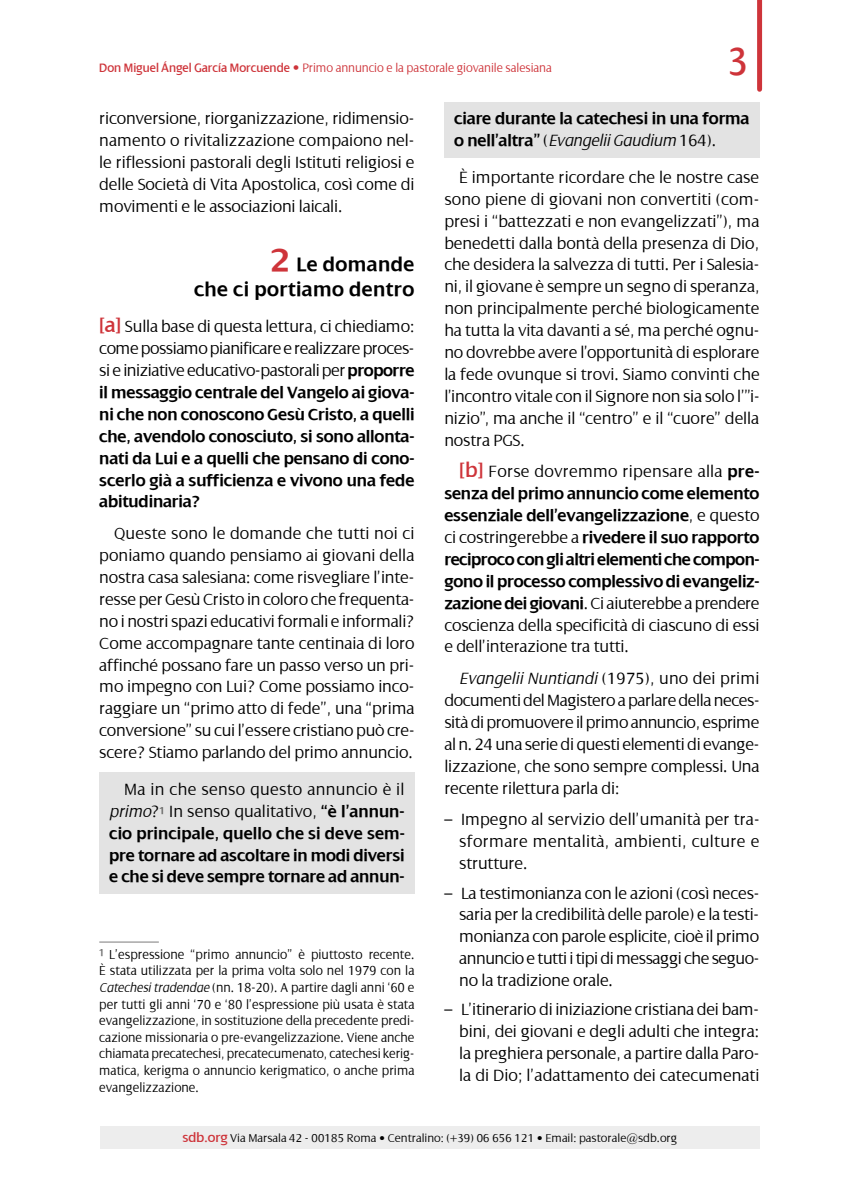
<style>
.page{position:relative;width:844px;height:1191px;background:#fff}
.page>*{position:absolute;margin:0;border:0;box-sizing:border-box;transform-origin:0 0}
.t1{font:42px "Dialog";color:#ce343a;scale:.9 1}
.t2{font:600 21px/24.5px "Dialog";letter-spacing:.02em;color:#000;text-align:right}
.t3{font:300 17.5px/21.9px "Dialog";letter-spacing:-.01em;color:#000;text-align:justify}
.t4{font:600 17.5px/21.9px "Dialog";letter-spacing:-.01em;color:#000;text-align:justify}
.t5{font:300 14px/16.6px "Dialog";color:#000;text-align:justify;scale:.95 1}
.t6{font:300 13.12px "Dialog";letter-spacing:-.005em;color:#ce343a;scale:.95 1}
.t7{font:300 12.25px "Dialog";color:#000}
.s1{font-weight:400}
.s2{font-weight:400;font-size:14px}
.s3{font-weight:700;font-size:35px;color:#ce343a}
.s4{font-weight:400;font-size:21.88px;color:#ce343a}
.s5{font-weight:300}
.s6{font-weight:300;font-style:italic}
.s7{font-style:italic}
.s8{font-weight:400;font-size:14px;color:#ce343a}
</style>
<div class="page">
<div style="left:100px;top:1126px;width:659px;height:22px;background:#ededed"></div>
<div style="left:99px;top:772px;width:315px;height:122px;background:#e3e3e3"></div>
<hr style="left:99px;top:941px;width:60px;height:1px;background:#7c7b7b">
<div style="left:444px;top:102px;width:315px;height:56px;background:#e3e3e3"></div>
<svg style="left:757px;top:0;width:4px;height:89px"></svg>
<p class="t6" style="left:99px;top:60px;width:477px"><span class="s1">Don Miguel Ángel García Morcuende</span> <span class="s2">•</span> Primo annuncio e la pastorale giovanile salesiana</p>
<h1 class="t1" style="left:728px;top:39px;width:23px">3</h1>
<p class="t3" style="left:99px;top:108px;width:317px">riconversione, riorganizzazione, ridimensio&shy;namento o rivitalizzazione compaiono nel&shy;le riflessioni pastorali degli Istituti religiosi e delle Società di Vita Apostolica, così come di movimenti e le associazioni laicali.</p>
<p class="t2" style="left:194px;top:252px;width:222px"><span class="s3">2</span> Le domande<br>che ci portiamo dentro</p>
<p class="t4" style="left:99px;top:316px;width:317px"><span class="s4">[a]</span> <span class="s5">Sulla base di questa lettura, ci chiediamo: come possiamo pianificare e realizzare proces&shy;si e iniziative educativo-pastorali per</span> proporre il messaggio centrale del Vangelo ai giova&shy;ni che non conoscono Gesù Cristo, a quelli che, avendolo conosciuto, si sono allonta&shy;nati da Lui e a quelli che pensano di cono&shy;scerlo già a sufficienza e vivono una fede abitudinaria?</p>
<p class="t3" style="left:99px;top:523px;width:317px;text-indent:15px">Queste sono le domande che tutti noi ci poniamo quando pensiamo ai giovani della nostra casa salesiana: come risvegliare l’inte&shy;resse per Gesù Cristo in coloro che frequenta&shy;no i nostri spazi educativi formali e informali?<br>Come accompagnare tante centinaia di loro affinché possano fare un passo verso un pri&shy;mo impegno con Lui? Come possiamo inco&shy;raggiare un “primo atto di fede”, una “prima conversione” su cui l’essere cristiano può cre&shy;scere? Stiamo parlando del primo annuncio.</p>
<p class="t4" style="left:109px;top:778px;width:297px;text-indent:15px"><span class="s5">Ma in che senso questo annuncio è il </span><span class="s6">primo</span><span class="s5">?</span><sup>1</sup> <span class="s5">In senso qualitativo,</span> “è l’annun&shy;cio principale, quello che si deve sem&shy;pre tornare ad ascoltare in modi diversi e che si deve sempre tornare ad annun-</p>
<p class="t5" style="left:99px;top:946px;width:333px"><sup>1</sup> L’espressione “primo annuncio” è piuttosto recente.<br>È stata utilizzata per la prima volta solo nel 1979 con la <span class="s7">Catechesi tradendae</span> (nn. 18-20). A partire dagli anni ‘60 e per tutti gli anni ‘70 e ‘80 l’espressione più usata è stata evangelizzazione, in sostituzione della precedente predi&shy;cazione missionaria o pre-evangelizzazione. Viene anche chiamata precatechesi, precatecumenato, catechesi kerig&shy;matica, kerigma o annuncio kerigmatico, o anche prima evangelizzazione.</p>
<p class="t4" style="left:454px;top:108px;width:297px">ciare durante la catechesi in una forma o nell’altra” <span class="s5">(</span><span class="s6">Evangelii Gaudium</span> <span class="s5">164).</span></p>
<p class="t3" style="left:444px;top:166px;width:317px;text-indent:15px">È importante ricordare che le nostre case sono piene di giovani non convertiti (com&shy;presi i “battezzati e non evangelizzati”), ma benedetti dalla bontà della presenza di Dio, che desidera la salvezza di tutti. Per i Salesia&shy;ni, il giovane è sempre un segno di speranza, non principalmente perché biologicamente ha tutta la vita davanti a sé, ma perché ognu&shy;no dovrebbe avere l’opportunità di esplorare la fede ovunque si trovi. Siamo convinti che l’incontro vitale con il Signore non sia solo l’”i&shy;nizio”, ma anche il “centro” e il “cuore” della nostra PGS.</p>
<p class="t4" style="left:444px;top:461px;width:317px;text-indent:15px"><span class="s4">[b]</span> <span class="s5">Forse dovremmo ripensare alla</span> pre&shy;senza del primo annuncio come elemento essenziale dell’evangelizzazione<span class="s5">, e questo ci costringerebbe a</span> rivedere il suo rapporto reciproco con gli altri elementi che compon&shy;gono il processo complessivo di evangeliz&shy;zazione dei giovani<span class="s5">. Ci aiuterebbe a prendere coscienza della specificità di ciascuno di essi e dell’interazione tra tutti.</span></p>
<p class="t3" style="left:444px;top:667px;width:317px;text-indent:15px"><span class="s7">Evangelii Nuntiandi</span> (1975), uno dei primi documenti del Magistero a parlare della neces&shy;sità di promuovere il primo annuncio, esprime al n. 24 una serie di questi elementi di evange&shy;lizzazione, che sono sempre complessi. Una recente rilettura parla di:</p>
<p class="t3" style="left:459px;top:809px;width:302px;text-indent:-15px">– Impegno al servizio dell’umanità per tra&shy;sformare mentalità, ambienti, culture e strutture.</p>
<p class="t3" style="left:459px;top:882px;width:302px;text-indent:-15px">– La testimonianza con le azioni (così neces&shy;saria per la credibilità delle parole) e la testi&shy;monianza con parole esplicite, cioè il primo annuncio e tutti i tipi di messaggi che seguo&shy;no la tradizione orale.</p>
<p class="t3" style="left:459px;top:999px;width:302px;text-indent:-15px">– L’itinerario di iniziazione cristiana dei bam&shy;bini, dei giovani e degli adulti che integra: la preghiera personale, a partire dalla Paro&shy;la di Dio; l’adattamento dei catecumenati</p>
<p class="t7" style="left:182px;top:1131px;width:496px"><span class="s8">sdb.org</span> Via Marsala 42 - 00185 Roma • Centralino: (+39) 06 656 121 • Email: pastorale@sdb.org</p>
</div>
